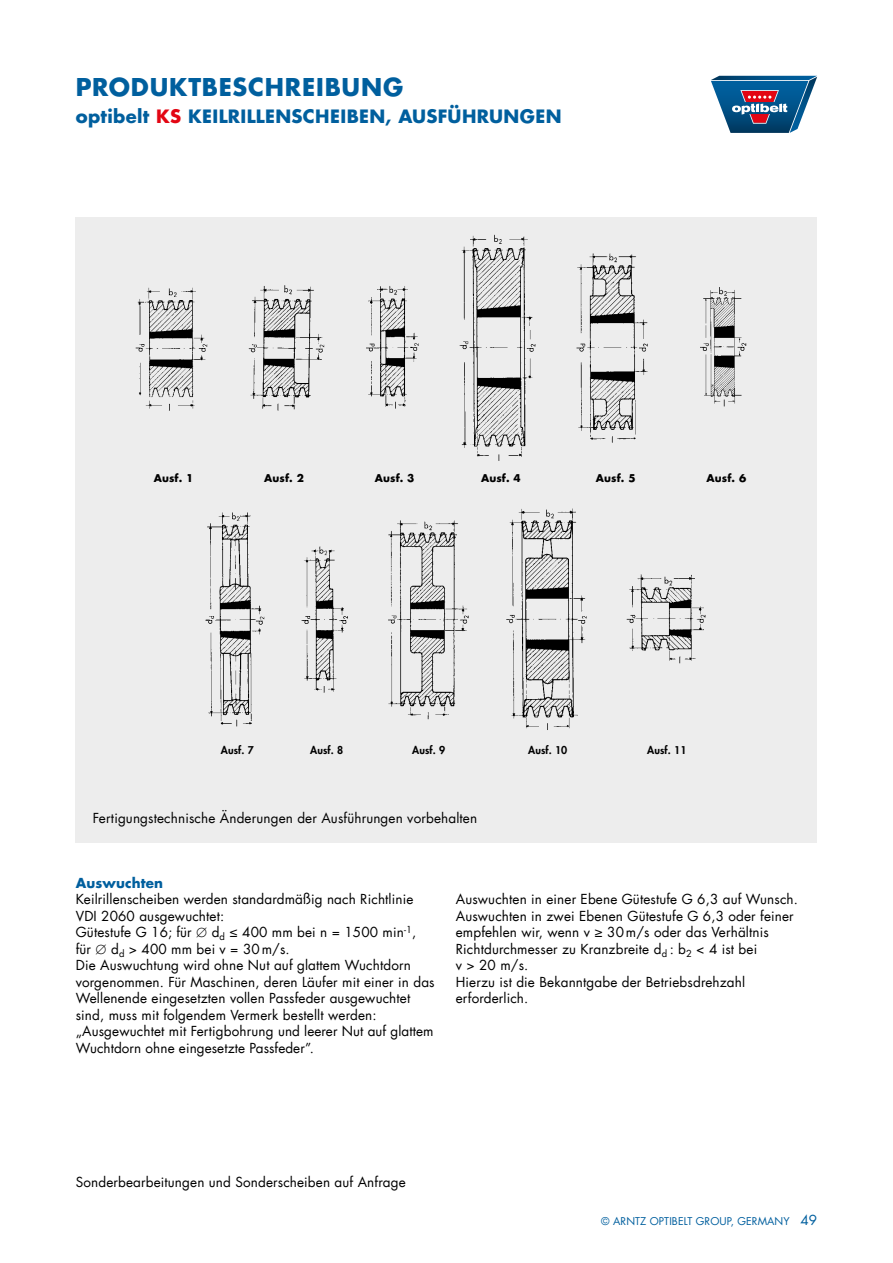
<style>
.page{position:relative;width:893px;height:1263px;background:#fff}
.page>*{position:absolute;margin:0;border:0;box-sizing:border-box;transform-origin:0 0}
.t1{font:700 24px "Futura Com";letter-spacing:.035em;color:#005f9e}
.t2{font:700 18px "Futura Com";letter-spacing:.02em;color:#005f9e}
.t3{font:13.5px/16.5px "Futura Com";letter-spacing:.01em;color:#000}
.t4{font:700 13.5px "Futura Com";color:#005f9e}
.t5{font:700 10.5px "Futura Com";color:#000}
.t6{font:800 10.5px "Futura Com";letter-spacing:.01em;color:#000}
.t7{font:10.5px "Futura Com";letter-spacing:.01em;color:#005f9e}
.s1{color:#e30613}
.s2{font-size:13.5px}
</style>
<div class="page">
<svg style="left:711px;top:76px;width:106px;height:57px"></svg>
<div style="left:76px;top:218px;width:741px;height:625px;background:#ededed"></div>
<img style="left:135px;top:235px;width:612px;height:495px">
<h1 class="t1" style="left:76px;top:68px;width:329px">PRODUKTBESCHREIBUNG</h1>
<h2 class="t2" style="left:76px;top:102px;width:487px">OPTIBELT <span class="s1">KS</span> KEILRILLENSCHEIBEN, AUSFÜHRUNGEN</h2>
<p class="t5" style="left:154px;top:470px;width:41px">AUSF. 1</p>
<p class="t5" style="left:264px;top:470px;width:41px">AUSF. 2</p>
<p class="t5" style="left:375px;top:470px;width:41px">AUSF. 3</p>
<p class="t5" style="left:481px;top:470px;width:41px">AUSF. 4</p>
<p class="t5" style="left:596px;top:470px;width:41px">AUSF. 5</p>
<p class="t5" style="left:707px;top:470px;width:41px">AUSF. 6</p>
<p class="t6" style="left:221px;top:742px;width:34px">Ausf. 7</p>
<p class="t6" style="left:310px;top:742px;width:34px">Ausf. 8</p>
<p class="t6" style="left:412px;top:742px;width:34px">Ausf. 9</p>
<p class="t6" style="left:528px;top:742px;width:41px">Ausf. 10</p>
<p class="t6" style="left:647px;top:742px;width:41px">Ausf. 11</p>
<p class="t3" style="left:93px;top:810px;width:386px">Fertigungstechnische Änderungen der Ausführungen vorbehalten</p>
<p class="t4" style="left:76px;top:872px;width:89px">AUSWUCHTEN</p>
<p class="t3" style="left:76px;top:891px;width:360px">Keilrillenscheiben werden standardmäßig nach Richtlinie VDI 2060 ausgewuchtet:<br>Gütestufe G 16; für ∅ d<sub>d</sub> ≤ 400 mm bei n = 1500 min<sup>-1</sup>, für ∅ d<sub>d</sub> &gt; 400 mm bei v = 30m/s.<br>Die Auswuchtung wird ohne Nut auf glattem Wuchtdorn vorgenommen. Für Maschinen, deren Läufer mit einer in das Wellenende eingesetzten vollen Passfeder ausgewuchtet sind, muss mit folgendem Vermerk bestellt werden: „-Ausgewuchtet mit Fertigbohrung und leerer N ut auf glattem Wuchtdorn ohne eingesetzte Pass-feder”.</p>
<p class="t3" style="left:456px;top:891px;width:344px">Auswuchten in einer Ebene Gütestufe G 6,3 auf Wunsch.<br>Auswuchten in zwei Ebenen Gütestufe G 6,3 oder feiner empfehlen wir, wenn v ≥ 30m/s oder das Verhältnis Richtdurchmesser zu Kranzbreite d<sub>d</sub> : b<sub>2</sub> &lt; 4 ist bei<br>v &gt; 20 m/s.<br>Hierzu ist die Bekanntgabe der Betriebsdrehzahl erforderlich.</p>
<p class="t3" style="left:76px;top:1174px;width:331px">Sonderbearbeitungen und Sonderscheiben auf Anfrage</p>
<p class="t7" style="left:601px;top:1214px;width:118px">© Arntz OPTIBELT Group</p>
<p class="t7" style="left:731px;top:1214px;width:88px">, Germany <span class="s2">49</span></p>
</div>
